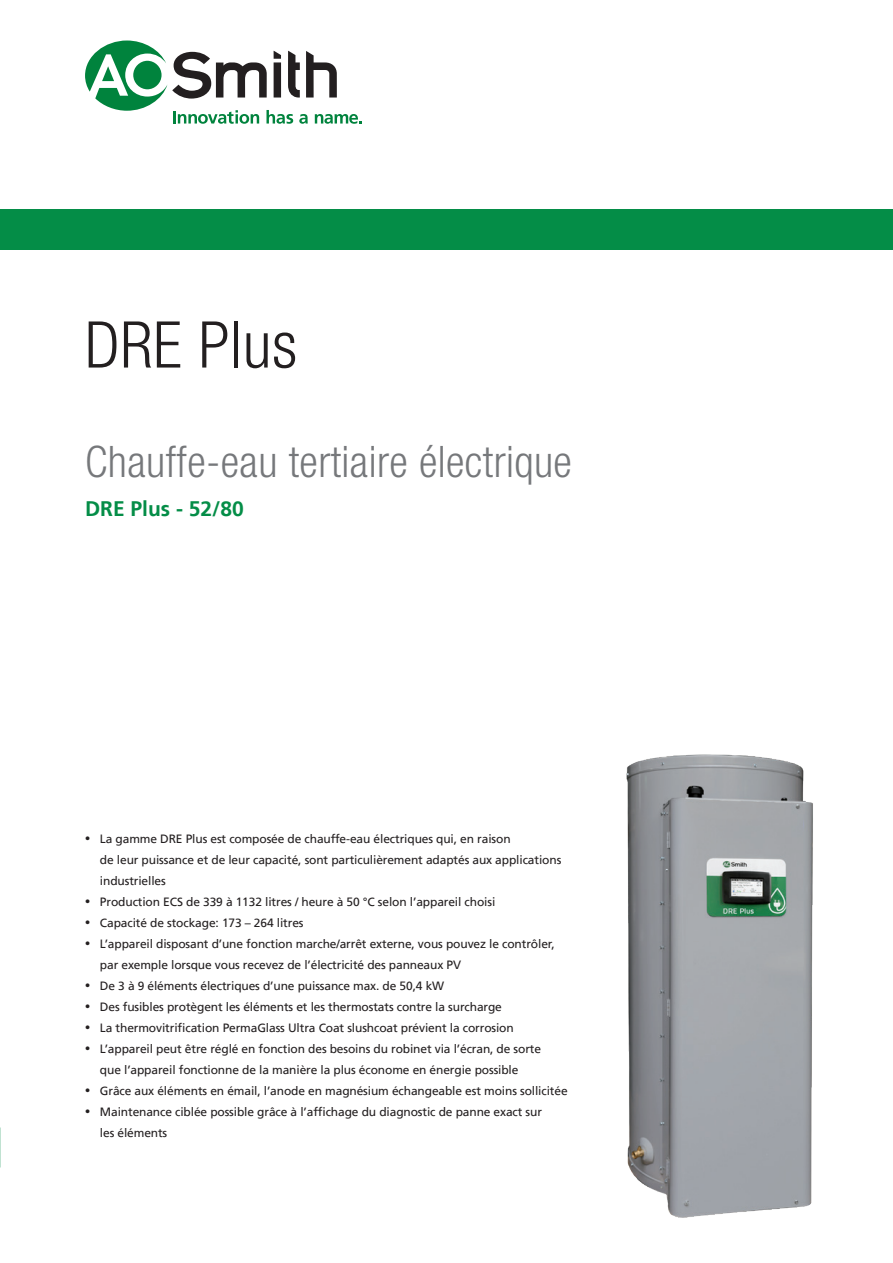
<style>
.page{position:relative;width:893px;height:1263px;background:#fff}
.page>*{position:absolute;margin:0;border:0;box-sizing:border-box;transform-origin:0 0}
.t1{font:300 condensed 64.5px "Helvetica Neue LT Std";letter-spacing:.01em;color:#231f20}
.t2{font:300 condensed 43.5px "Helvetica Neue LT Std";letter-spacing:.01em;color:#76787b}
.t3{font:700 21px "Frutiger LT";color:#048d47}
.t4{font:12px/21px "Frutiger LT";letter-spacing:-.01em;color:#231f20}
.s1{font-family:"Myriad Pro";font-size:18px}
</style>
<div class="page">
<div style="left:0;top:209px;width:893px;height:41px;background:#048d47"></div>
<svg style="left:85px;top:41px;width:276px;height:83px"></svg>
<img style="left:626px;top:754px;width:187px;height:464px">
<h1 class="t1" style="left:85px;top:308px;width:214px">DRE Plus</h1>
<h2 class="t2" style="left:85px;top:437px;width:488px">Chauffe-eau tertiaire électrique</h2>
<h3 class="t3" style="left:85px;top:496px;width:160px">DRE Plus - 52/80</h3>
<p class="t4" style="left:100px;top:829px;width:463px;text-indent:-15px"><span class="s1">•</span> La gamme DRE Plus est composée de chauffe-eau électriques qui, en raison<br>de leur puissance et de leur capacité, sont particulièrement adaptés aux applications industrielles</p>
<p class="t4" style="left:85px;top:892px;width:412px"><span class="s1">•</span> Production ECS de 339 à 1132 litres / heure à 50 °C selon l’appareil choisi</p>
<p class="t4" style="left:85px;top:913px;width:220px"><span class="s1">•</span> Capacité de stockage: 173 – 264 litres</p>
<p class="t4" style="left:100px;top:934px;width:456px;text-indent:-15px"><span class="s1">•</span> L’appareil disposant d’une fonction marche/arrêt externe, vous pouvez le contrôler, par exemple lorsque vous recevez de l’électricité des panneaux PV</p>
<p class="t4" style="left:85px;top:976px;width:361px"><span class="s1">•</span> De 3 à 9 éléments électriques d’une puissance max. de 50,4 kW</p>
<p class="t4" style="left:85px;top:997px;width:418px"><span class="s1">•</span> Des fusibles protègent les éléments et les thermostats contre la surcharge</p>
<p class="t4" style="left:85px;top:1018px;width:430px"><span class="s1">•</span> La thermovitrification PermaGlass Ultra Coat slushcoat prévient la corrosion</p>
<p class="t4" style="left:100px;top:1039px;width:443px;text-indent:-15px"><span class="s1">•</span> L’appareil peut être réglé en fonction des besoins du robinet via l’écran, de sorte que l’appareil fonctionne de la manière la plus économe en énergie possible</p>
<p class="t4" style="left:85px;top:1081px;width:484px"><span class="s1">•</span> Grâce aux éléments en émail, l’anode en magnésium échangeable est moins sollicitée</p>
<p class="t4" style="left:100px;top:1102px;width:444px;text-indent:-15px"><span class="s1">•</span> Maintenance ciblée possible grâce à l’affichage du diagnostic de panne exact sur les éléments</p>
</div>
